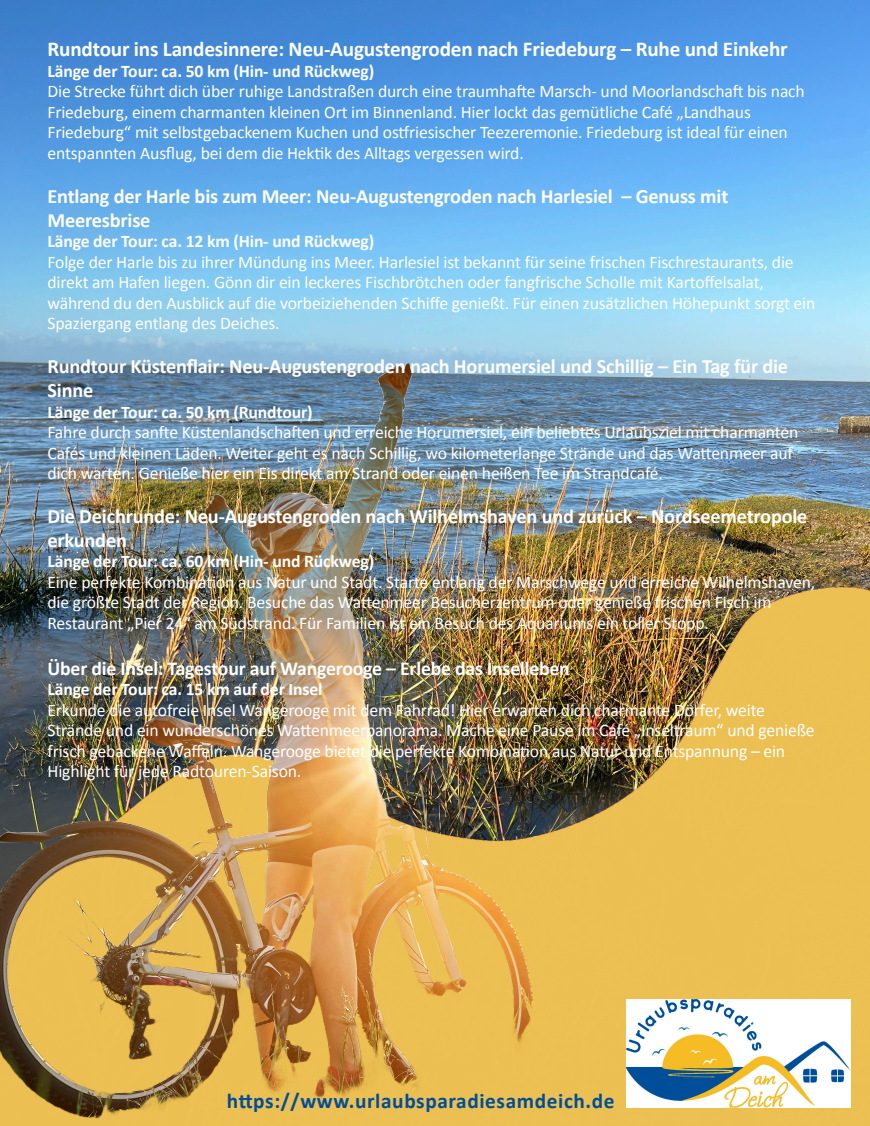
<style>
.page{position:relative;width:870px;height:1126px;background:#fff}
.page>*{position:absolute;margin:0;border:0;box-sizing:border-box;transform-origin:0 0}
.t1{font:700 21.38px "Calibri";letter-spacing:.03em;color:#004e99}
.t2{font:700 21.25px "Calibri";letter-spacing:-.01em;color:#fff}
.t3{font:700 20.38px/23.6px "Calibri";letter-spacing:-.01em;color:#fff}
.t4{font:700 19.75px "Calibri";letter-spacing:-.01em;color:#fff}
.t5{font:17.75px/20.5px "Calibri";letter-spacing:-.01em;color:#fff}
.t6{font:700 17.75px "Calibri";letter-spacing:-.01em;color:#fff}
</style>
<div class="page">
<img style="left:0;top:0;width:870px;height:582px">
<img style="left:692px;top:582px;width:178px;height:544px">
<img style="left:692px;top:1000px;width:159px;height:107px">
<img style="left:0;top:334px;width:692px;height:792px">
<h1 class="t2" style="left:48px;top:34px;width:742px">Rundtour ins Landesinnere: Neu-Augustengroden nach Friedeburg – Ruhe und Einkehr</h1>
<h2 class="t6" style="left:48px;top:58px;width:328px">Länge der Tour: ca. 50 km (Hin- und Rückweg)</h2>
<p class="t5" style="left:48px;top:81px;width:759px">Die Strecke führt dich über ruhige Landstraßen durch eine traumhafte Marsch- und Moorlandschaft bis nach Friedeburg, einem charmanten kleinen Ort im Binnenland. Hier lockt das gemütliche Café „Landhaus Friedeburg“ mit selbstgebackenem Kuchen und ostfriesischer Teezeremonie. Friedeburg ist ideal für einen entspannten Ausflug, bei dem die Hektik des Alltags vergessen wird.</p>
<h1 class="t3" style="left:48px;top:184px;width:682px">Entlang der Harle bis zum Meer: Neu-Augustengroden nach Harlesiel – Genuss mit<br>Meeresbrise</h1>
<h2 class="t6" style="left:48px;top:229px;width:328px">Länge der Tour: ca. 12 km (Hin- und Rückweg)</h2>
<p class="t5" style="left:48px;top:251px;width:769px">Folge der Harle bis zu ihrer Mündung ins Meer. Harlesiel ist bekannt für seine frischen Fischrestaurants, die direkt am Hafen liegen. Gönn dir ein leckeres Fischbrötchen oder fangfrische Scholle mit Kartoffelsalat, während du den Ausblick auf die vorbeiziehenden Schiffe genießt. Für einen zusätzlichen Höhepunkt sorgt ein Spaziergang entlang des Deiches.</p>
<h1 class="t3" style="left:48px;top:354px;width:742px">Rundtour Küstenflair: Neu-Augustengroden nach Horumersiel und Schillig – Ein Tag für die<br>Sinne</h1>
<h2 class="t6" style="left:48px;top:399px;width:267px">Länge der Tour: ca. 50 km (Rundtour)</h2>
<p class="t5" style="left:48px;top:421px;width:752px">Fahre durch sanfte Küstenlandschaften und erreiche Horumersiel, ein beliebtes Urlaubsziel mit charmanten<br>Cafés und kleinen Läden. Weiter geht es nach Schillig, wo kilometerlange Strände und das Wattenmeer auf dich warten. Genieße hier ein Eis direkt am Strand oder einen heißen Tee im Strandcafé.</p>
<h1 class="t3" style="left:48px;top:504px;width:762px">Die Deichrunde: Neu-Augustengroden nach Wilhelmshaven und zurück – Nordseemetropole erkunden</h1>
<h2 class="t6" style="left:48px;top:549px;width:328px">Länge der Tour: ca. 60 km (Hin- und Rückweg)</h2>
<p class="t5" style="left:48px;top:571px;width:769px">Eine perfekte Kombination aus Natur und Stadt. Starte entlang der Marschwege und erreiche Wilhelmshaven, die größte Stadt der Region. Besuche das Wattenmeer Besucherzentrum oder genieße frischen Fisch im<br>Restaurant „Pier 24“ am Südstrand. Für Familien ist ein Besuch des Aquariums ein toller Stopp.</p>
<h1 class="t4" style="left:48px;top:654px;width:524px">Über die Insel: Tagestour auf Wangerooge – Erlebe das Inselleben</h1>
<h2 class="t6" style="left:48px;top:677px;width:276px">Länge der Tour: ca. 15 km auf der Insel</h2>
<p class="t5" style="left:48px;top:699px;width:769px">Erkunde die autofreie Insel Wangerooge mit dem Fahrrad! Hier erwarten dich charmante Dörfer, weite Strände und ein wunderschönes Wattenmeerpanorama. Mache eine Pause im Café „Inseltraum“ und genieße frisch gebackene Waffeln. Wangerooge bietet die perfekte Kombination aus Natur und Entspannung – ein Highlight für jede Radtouren-Saison.</p>
<p class="t1" style="left:227px;top:1086px;width:389px">https://www.urlaubsparadiesamdeich.de</p>
</div>
